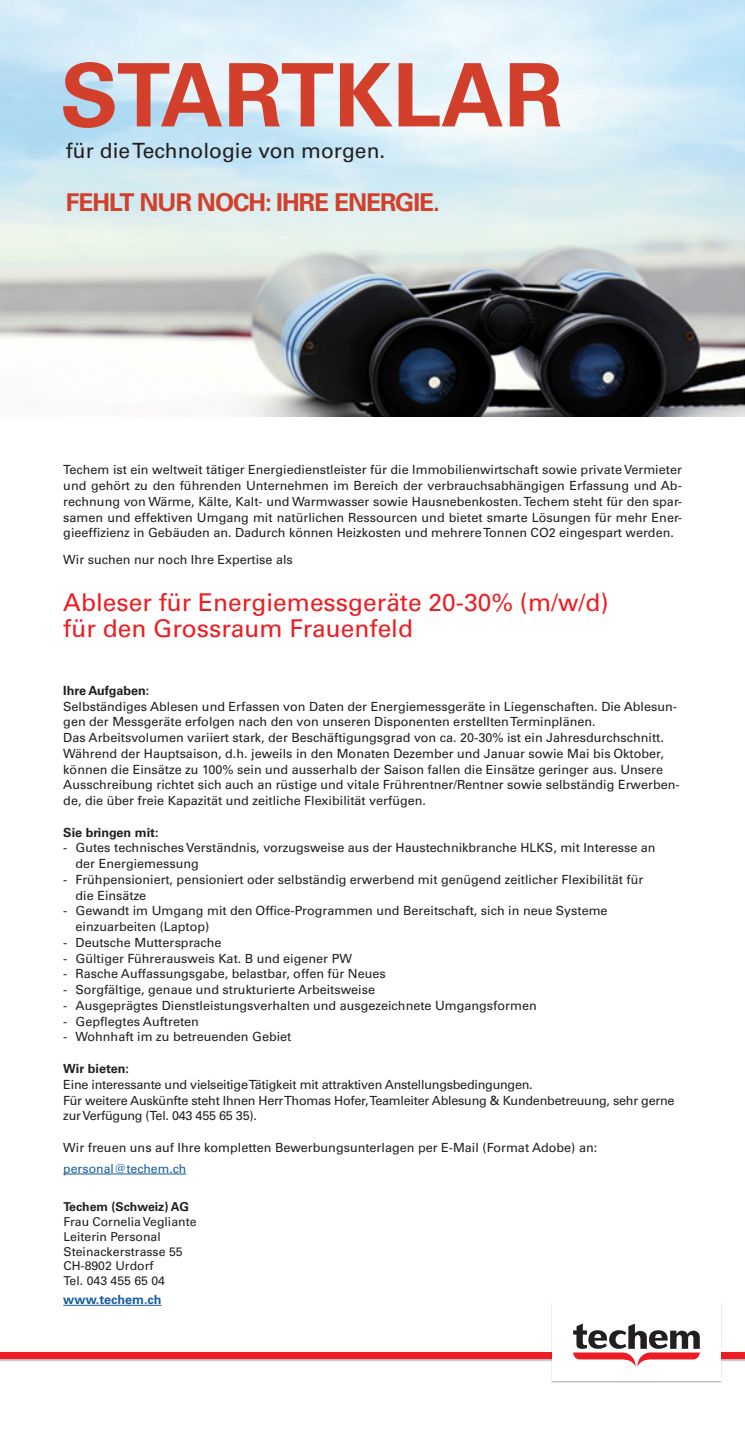
<style>
.page{position:relative;width:745px;height:1439px;background:#fff}
.page>*{position:absolute;margin:0;border:0;box-sizing:border-box;transform-origin:0 0}
.t1{font:700 87.5px "Univers LT Pro 65";color:#d23f2a}
.t2{font:24.5px "Univers LT Pro 55 Roman";color:#ee1d23}
.t3{font:700 24.5px "Univers LT Pro 65";letter-spacing:-.04em;color:#d23f2a}
.t4{font:21px "Univers LT Pro 55 Roman";color:#231f20}
.t5{font:12.6px/15.8px "Univers LT Pro 55 Roman";color:#231f20}
.t6{font:12.6px/15.8px "Univers LT Pro 55 Roman";letter-spacing:-.02em;color:#231f20}
.t7{font:700 12.6px "Univers LT Pro 65";color:#231f20}
.t8{font:700 12.6px "Univers LT Pro 65";color:#175d9e}
.t9{font:12.25px "Univers LT Pro 55 Roman";color:#231f20}
.t10{font:12.25px "Univers LT Pro 55 Roman";color:#175d9e}
.t11{font:700 12.25px "Univers LT Pro 65";color:#231f20}
</style>
<div class="page">
<img style="left:0;top:0;width:744px;height:417px">
<hr style="left:63px;top:1173px;width:123px;height:1px;background:#175d9e">
<hr style="left:63px;top:1305px;width:98px;height:1px;background:#175d9e">
<div style="left:0;top:1352px;width:744px;height:9px;background:#bfbdbe"></div>
<div style="left:0;top:1352px;width:744px;height:7px;background:#ee1d23"></div>
<div style="left:551px;top:1302px;width:170px;height:80px;background:#fff"></div>
<svg style="left:573px;top:1323px;width:126px;height:43px"></svg>
<p class="t1" style="left:60px;top:43px;width:504px">STARTKLAR</p>
<p class="t4" style="left:66px;top:138px;width:321px">für die Technologie von morgen.</p>
<p class="t3" style="left:66px;top:188px;width:375px">FEHLT NUR NOCH: IHRE ENERGIE.</p>
<p class="t5" style="left:63px;top:462px;width:619px;text-align:justify">Techem ist ein weltweit tätiger Energiedienstleister für die Immobilienwirtschaft sowie private Vermieter und gehört zu den führenden Unternehmen im Bereich der verbrauchsabhängigen Erfassung und Ab&shy;rechnung von Wärme, Kälte, Kalt- und Warmwasser sowie Hausnebenkosten. Techem steht für den spar&shy;samen und effektiven Umgang mit natürlichen Ressourcen und bietet smarte Lösungen für mehr Ener&shy;gieeffizienz in Gebäuden an. Dadurch können Heizkosten und mehrere Tonnen CO2 eingespart werden.</p>
<p class="t5" style="left:63px;top:551px;width:231px">Wir suchen nur noch Ihre Expertise als</p>
<p class="t2" style="left:63px;top:587px;width:546px">Ableser für Energiemessgeräte 20-30% (m/w/d)</p>
<p class="t2" style="left:63px;top:613px;width:351px">für den Grossraum Frauenfeld</p>
<p class="t7" style="left:63px;top:683px;width:87px">Ihre Aufgaben:</p>
<p class="t5" style="left:63px;top:698px;width:615px">Selbständiges Ablesen und Erfassen von Daten der Energiemessgeräte in Liegenschaften. Die Ablesun&shy;gen der Messgeräte erfolgen nach den von unseren Disponenten erstellten Terminplänen.</p>
<p class="t5" style="left:63px;top:730px;width:617px">Das Arbeitsvolumen variiert stark, der Beschäftigungsgrad von ca. 20-30% ist ein Jahresdurchschnitt.<br>Während der Hauptsaison, d.h. jeweils in den Monaten Dezember und Januar sowie Mai bis Oktober, können die Einsätze zu 100% sein und ausserhalb der Saison fallen die Einsätze geringer aus. Unsere Ausschreibung richtet sich auch an rüstige und vitale Frührentner/Rentner sowie selbständig Erwerben&shy;de, die über freie Kapazität und zeitliche Flexibilität verfügen.</p>
<p class="t7" style="left:63px;top:824px;width:97px">Sie bringen mit:</p>
<p class="t5" style="left:75px;top:840px;width:581px;text-indent:-12px">- Gutes technisches Verständnis, vorzugsweise aus der Haustechnikbranche HLKS, mit Interesse an der Energiemessung</p>
<p class="t5" style="left:75px;top:871px;width:569px;text-indent:-12px">- Frühpensioniert, pensioniert oder selbständig erwerbend mit genügend zeitlicher Flexibilität für die Einsätze</p>
<p class="t5" style="left:75px;top:903px;width:533px;text-indent:-12px">- Gewandt im Umgang mit den Office-Programmen und Bereitschaft, sich in neue Systeme einzuarbeiten (Laptop)</p>
<p class="t5" style="left:63px;top:934px;width:160px">- Deutsche Muttersprache</p>
<p class="t5" style="left:63px;top:950px;width:290px">- Gültiger Führerausweis Kat. B und eigener PW</p>
<p class="t5" style="left:63px;top:966px;width:324px">- Rasche Auffassungsgabe, belastbar, offen für Neues</p>
<p class="t5" style="left:63px;top:982px;width:313px">- Sorgfältige, genaue und strukturierte Arbeitsweise</p>
<p class="t5" style="left:63px;top:997px;width:474px">- Ausgeprägtes Dienstleistungsverhalten und ausgezeichnete Umgangsformen</p>
<p class="t5" style="left:63px;top:1013px;width:137px">- Gepflegtes Auftreten</p>
<p class="t5" style="left:63px;top:1029px;width:229px">- Wohnhaft im zu betreuenden Gebiet</p>
<p class="t7" style="left:63px;top:1061px;width:67px">Wir bieten:</p>
<p class="t6" style="left:63px;top:1076px;width:470px">Eine interessante und vielseitige Tätigkeit mit attraktiven Anstellungsbedingungen.</p>
<p class="t6" style="left:63px;top:1092px;width:612px">Für weitere Auskünfte steht Ihnen Herr Thomas Hofer, Teamleiter Ablesung &amp; Kundenbetreuung, sehr gerne zur Verfügung (Tel. 043 455 65 35).</p>
<p class="t5" style="left:63px;top:1139px;width:535px">Wir freuen uns auf Ihre kompletten Bewerbungsunterlagen per E-Mail (Format Adobe) an:</p>
<p class="t10" style="left:63px;top:1161px;width:124px">personal@techem.ch</p>
<p class="t11" style="left:63px;top:1199px;width:127px">Techem (Schweiz) AG</p>
<p class="t9" style="left:63px;top:1214px;width:134px">Frau Cornelia Vegliante</p>
<p class="t9" style="left:63px;top:1229px;width:99px">Leiterin Personal</p>
<p class="t9" style="left:63px;top:1243px;width:120px">Steinackerstrasse 55</p>
<p class="t9" style="left:63px;top:1258px;width:91px">CH-8902 Urdorf</p>
<p class="t9" style="left:63px;top:1273px;width:103px">Tel. 043 455 65 04</p>
<p class="t8" style="left:63px;top:1292px;width:100px">www.techem.ch</p>
</div>
